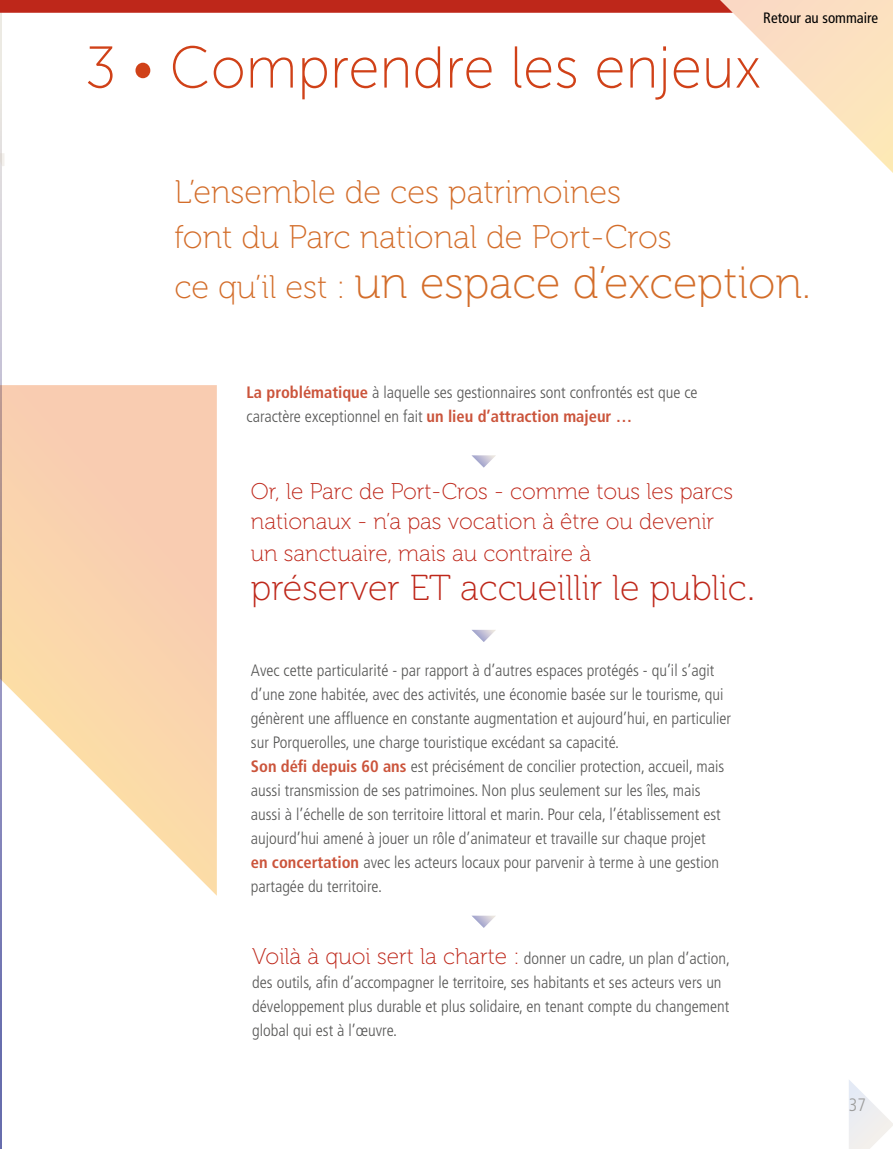
<style>
.page{position:relative;width:893px;height:1149px;background:#fff}
.page>*{position:absolute;margin:0;border:0;box-sizing:border-box;transform-origin:0 0}
.t1{font:58.8px "Museo Sans 100";color:#d04118;scale:.96 1}
.t2{font:45px "Museo 100";color:#d36d2a}
.t3{font:36px "Museo 100";color:#be271a}
.t4{font:32.7px/44.5px "Museo 100";color:#d36d2a}
.t5{font:22.65px/29.8px "Museo 100";color:#be271a}
.t6{font:300 condensed 18px "Frutiger LT Std";color:#9d9d9c}
.t7{font:300 condensed 16.5px/24px "Frutiger LT Std";color:#575756}
.t8{font:condensed 15px "Frutiger LT Std";color:#000}
.s1{font-size:32.7px}
.s2{font-weight:700;color:#cb543b}
.s3{font-size:45px}
.s4{font-family:"Museo 100";font-weight:400;font-stretch:normal;font-size:22.65px;color:#be271a}
</style>
<div class="page">
<svg style="left:0;top:223px;width:1px;height:925px"></svg>
<svg style="left:0;top:0;width:893px;height:223px"></svg>
<svg style="left:849px;top:1080px;width:44px;height:68px"></svg>
<svg style="left:0;top:385px;width:217px;height:510px"></svg>
<svg style="left:472px;top:629px;width:24px;height:13px"></svg>
<svg style="left:471px;top:915px;width:24px;height:12px"></svg>
<svg style="left:471px;top:455px;width:25px;height:12px"></svg>
<p class="t8" style="left:763px;top:9px;width:116px">Retour au sommaire</p>
<h1 class="t1" style="left:85px;top:36px;width:706px">3 • Comprendre les enjeux</h1>
<h3 class="t4" style="left:174px;top:170px;width:499px">L’ensemble de ces patrimoines font du Parc national de Port-Cros</h3>
<h2 class="t2" style="left:174px;top:259px;width:638px"><span class="s1">ce qu’il est :</span> un espace d’exception.</h2>
<p class="t7" style="left:247px;top:380px;width:452px"><span class="s2">La problématique</span> à laquelle ses gestionnaires sont confrontés est que ce caractère exceptionnel en fait <span class="s2">un lieu d’attraction majeur …</span></p>
<h3 class="t5" style="left:251px;top:476px;width:484px">Or, le Parc de Port-Cros - comme tous les parcs nationaux - n’a pas vocation à être ou devenir</h3>
<h3 class="t5" style="left:251px;top:539px;width:342px">un sanctuaire, mais au contraire à</h3>
<h3 class="t3" style="left:251px;top:568px;width:506px">préserver ET accueillir le public<span class="s3">.</span></h3>
<p class="t7" style="left:251px;top:658px;width:482px">Avec cette particularité - par rapport à d’autres espaces protégés - qu’il s’agit d’une zone habitée, avec des activités, une économie basée sur le tourisme, qui génèrent une affluence en constante augmentation et aujourd’hui, en particulier sur Porquerolles, une charge touristique excédant sa capacité.<br><span class="s2">Son défi depuis 60 ans</span> est précisément de concilier protection, accueil, mais aussi transmission de ses patrimoines. Non plus seulement sur les îles, mais aussi à l’échelle de son territoire littoral et marin. Pour cela, l’établissement est aujourd’hui amené à jouer un rôle d’animateur et travaille sur chaque projet<br><span class="s2">en concertation</span> avec les acteurs locaux pour parvenir à terme à une gestion partagée du territoire.</p>
<p class="t7" style="left:252px;top:946px;width:479px"><span class="s4">Voilà à quoi sert la charte :</span> donner un cadre, un plan d’action, des outils, afin d’accompagner le territoire, ses habitants et ses acteurs vers un développement plus durable et plus solidaire, en tenant compte du changement global qui est à l’œuvre.</p>
<p class="t6" style="left:849px;top:1093px;width:19px">37</p>
</div>
